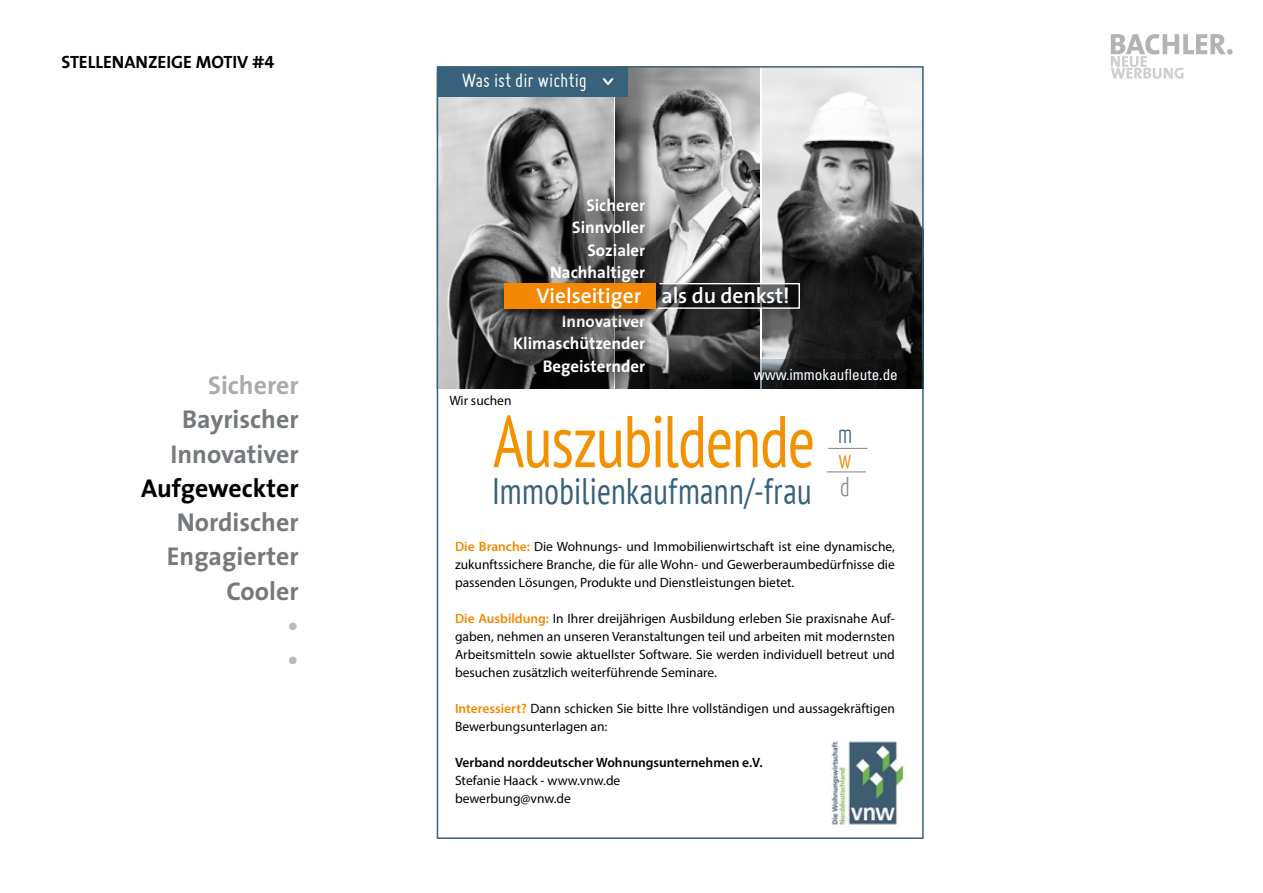
<style>
.page{position:relative;width:1263px;height:893px;background:#fff}
.page>*{position:absolute;margin:0;border:0;box-sizing:border-box;transform-origin:0 0}
.t1{font:condensed 72.9px "PT Sans";letter-spacing:-.015em;color:#f29200;scale:.91 1}
.t2{font:condensed 36.9px "PT Sans";letter-spacing:.01em;color:#38627c;scale:.91 1}
.t3{font:300 25.95px "Yanone Kaffeesatz";color:#38627c;scale:.91 1}
.t4{font:300 25.95px "Yanone Kaffeesatz";color:#f38804;scale:.91 1}
.t5{font:300 25.95px "Yanone Kaffeesatz";color:#87888a;scale:.91 1}
.t6{font:700 25.8px/34.2px "The Sans";color:#75797c;text-align:center}
.t7{font:700 25.8px "The Sans";color:#000}
.t8{font:700 25.8px "The Sans";color:#acaaac}
.t9{font:700 25.8px/34.2px "The Sans";color:#bbb9ba}
.t10{font:600 21.45px "The Sans";color:#fff}
.t11{font:21px "Miso";color:#fff}
.t12{font:700 21px "Miso";color:#fff}
.t13{font:17.85px "The Sans Bold Caps";color:#000}
.t14{font:700 16.8px/22.4px "The Sans";color:#fff;text-align:right}
.t15{font:condensed 15.3px "Univers";color:#fff}
.t16{font:13.5px/18px "Myriad Pro";color:#000;text-align:justify}
.t17{font:600 13.5px "Myriad Pro";color:#000}
.s1{font-size:21.9px}
.s2{font-weight:600;color:#f38804}
</style>
<div class="page">
<img style="left:615px;top:69px;width:144px;height:320px">
<img style="left:762px;top:69px;width:159px;height:290px">
<img style="left:440px;top:97px;width:173px;height:292px">
<svg style="left:1111px;top:34px;width:122px;height:45px"></svg>
<img style="left:831px;top:741px;width:74px;height:85px">
<hr style="left:828px;top:448px;width:39px;height:1px;background:#87888a">
<hr style="left:827px;top:471px;width:39px;height:1px;background:#87888a">
<div style="left:438px;top:67px;width:190px;height:30px;background:#38627c"></div>
<svg style="left:732px;top:359px;width:191px;height:30px;background:#141719"></svg>
<svg style="left:502px;top:192px;width:147px;height:195px;background:#4d4d4d"></svg>
<div style="left:496px;top:281px;width:168px;height:42px;background:#000;opacity:.75"></div>
<div style="left:504px;top:283px;width:152px;height:26px;background:#f38804"></div>
<svg style="left:656px;top:282px;width:145px;height:27px;background:#414243"></svg>
<h3 class="t13" style="left:62px;top:47px;width:214px">STELLENANZEIGE MOTIV #4</h3>
<h3 class="t8" style="left:208px;top:364px;width:92px">Sicherer</h3>
<h3 class="t6" style="left:170px;top:402px;width:130px">Bayrischer<br>Innovativer</h3>
<h3 class="t7" style="left:141px;top:467px;width:159px">Aufgeweckter</h3>
<h3 class="t6" style="left:167px;top:505px;width:133px;text-align:right">Nordischer<br>Engagierter<br>Cooler</h3>
<h3 class="t9" style="left:287px;top:607px;width:13px">• •</h3>
<h3 class="t11" style="left:462px;top:69px;width:127px">Was ist dir wichtig</h3>
<h3 class="t12" style="left:621px;top:77px;width:10px;rotate:90deg">&gt;</h3>
<p class="t14" style="left:550px;top:194px;width:97px">Sicherer<br>Sinnvoller<br>Sozialer<br>Nachhaltiger<br>Innovativer</p>
<p class="t14" style="left:513px;top:310px;width:134px">Innovativer<br>Klimaschützender<br>Begeisternder</p>
<h3 class="t10" style="left:536px;top:277px;width:255px">Vielseitiger <span class="s1">als du denkst!</span></h3>
<p class="t15" style="left:754px;top:365px;width:146px">www.immokaufleute.de</p>
<p class="t16" style="left:449px;top:391px;width:64px">Wir suchen</p>
<h1 class="t1" style="left:493px;top:395px;width:355px">Auszubildende</h1>
<h2 class="t2" style="left:492px;top:467px;width:353px">Immobilienkaufmann/-frau</h2>
<h3 class="t3" style="left:838px;top:417px;width:17px">m</h3>
<h3 class="t4" style="left:838px;top:443px;width:16px">w</h3>
<h3 class="t5" style="left:840px;top:470px;width:12px">d</h3>
<p class="t16" style="left:455px;top:538px;width:441px"><span class="s2">Die Branche:</span> Die Wohnungs- und Immobilienwirtschaft ist eine dynamische, zukunftssichere Branche, die für alle Wohn- und Gewerberaumbedürfnisse die passenden Lösungen, Produkte und Dienstleistungen bietet.</p>
<p class="t16" style="left:455px;top:610px;width:441px"><span class="s2">Die Ausbildung:</span> In Ihrer dreijährigen Ausbildung erleben Sie praxisnahe Auf&shy;gaben, nehmen an unseren Veranstaltungen teil und arbeiten mit modernsten Arbeitsmitteln sowie aktuellster Software. Sie werden individuell betreut und besuchen zusätzlich weiterführende Seminare.</p>
<p class="t16" style="left:455px;top:700px;width:441px"><span class="s2">Interessiert?</span> Dann schicken Sie bitte Ihre vollständigen und aussagekräftigen<br>Bewerbungsunterlagen an:</p>
<p class="t17" style="left:455px;top:754px;width:309px">Verband norddeutscher Wohnungsunternehmen e.V.</p>
<p class="t16" style="left:455px;top:772px;width:167px">Stefanie Haack - www.vnw.de bewerbung@vnw.de</p>
</div>
